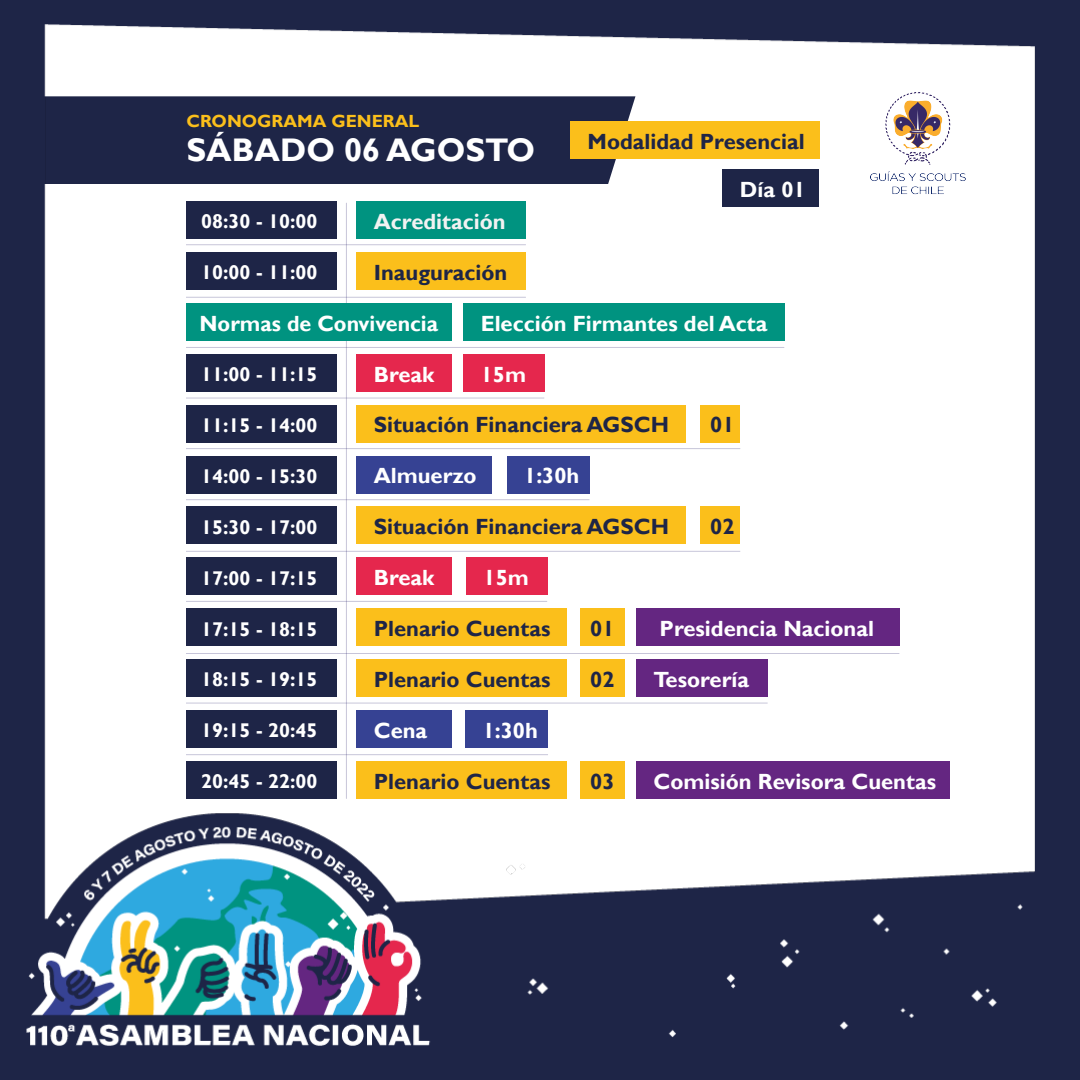
<style>
.page{position:relative;width:1080px;height:1080px;background:#fff}
.page>*{position:absolute;margin:0;border:0;box-sizing:border-box;transform-origin:0 0}
.t1{font:700 32.7px "Gill Sans";color:#fff}
.t2{font:700 22px "Gill Sans";color:#fff}
.t3{font:700 22px "Gill Sans";color:#1e2547}
.t4{font:700 22px "Gill Sans";color:#f2f2f2}
.t5{font:700 19.9px "Gill Sans";color:#fff}
.t6{font:700 17.6px "Gill Sans";color:#fbbf1b}
</style>
<div class="page">
<img style="left:0;top:0;width:1080px;height:1080px">
<p class="t6" style="left:186px;top:110px;width:234px">CRONOGRAMA GENERAL</p>
<h1 class="t1" style="left:186px;top:130px;width:350px">SÁBADO 06 AGOSTO</h1>
<p class="t5" style="left:201px;top:210px;width:118px">08:30 - 10:00</p>
<p class="t4" style="left:374px;top:208px;width:133px">Acreditación</p>
<p class="t3" style="left:588px;top:128px;width:219px">Modalidad Presencial</p>
<p class="t2" style="left:740px;top:176px;width:67px">Día 01</p>
<p class="t5" style="left:201px;top:260px;width:118px">10:00 - 11:00</p>
<p class="t3" style="left:374px;top:259px;width:135px">Inauguración</p>
<p class="t2" style="left:199px;top:311px;width:240px">Normas de Convivencia</p>
<p class="t2" style="left:481px;top:310px;width:288px">Elección Firmantes del Acta</p>
<p class="t5" style="left:201px;top:362px;width:118px">11:00 - 11:15</p>
<p class="t2" style="left:374px;top:361px;width:62px">Break</p>
<p class="t2" style="left:481px;top:361px;width:47px">15m</p>
<p class="t5" style="left:201px;top:413px;width:118px">11:15 - 14:00</p>
<p class="t3" style="left:374px;top:412px;width:297px">Situación Financiera AGSCH</p>
<p class="t5" style="left:201px;top:464px;width:118px">14:00 - 15:30</p>
<p class="t2" style="left:374px;top:463px;width:104px">Almuerzo</p>
<p class="t2" style="left:524px;top:463px;width:57px">1:30h</p>
<p class="t5" style="left:201px;top:515px;width:118px">15:30 - 17:00</p>
<p class="t3" style="left:374px;top:514px;width:297px">Situación Financiera AGSCH</p>
<p class="t5" style="left:201px;top:566px;width:118px">17:00 - 17:15</p>
<p class="t2" style="left:374px;top:565px;width:62px">Break</p>
<p class="t2" style="left:484px;top:565px;width:47px">15m</p>
<p class="t3" style="left:710px;top:412px;width:26px">01</p>
<p class="t3" style="left:710px;top:514px;width:26px">02</p>
<p class="t2" style="left:660px;top:615px;width:216px">Presidencia Nacional</p>
<p class="t5" style="left:201px;top:617px;width:118px">17:15 - 18:15</p>
<p class="t3" style="left:374px;top:615px;width:178px">Plenario Cuentas</p>
<p class="t3" style="left:590px;top:615px;width:26px">01</p>
<p class="t3" style="left:590px;top:666px;width:26px">02</p>
<p class="t5" style="left:201px;top:668px;width:118px">18:15 - 19:15</p>
<p class="t3" style="left:374px;top:666px;width:178px">Plenario Cuentas</p>
<p class="t2" style="left:653px;top:666px;width:97px">Tesorería</p>
<p class="t5" style="left:201px;top:719px;width:118px">19:15 - 20:45</p>
<p class="t2" style="left:374px;top:717px;width:55px">Cena</p>
<p class="t2" style="left:483px;top:717px;width:57px">1:30h</p>
<p class="t5" style="left:201px;top:770px;width:118px">20:45 - 22:00</p>
<p class="t3" style="left:374px;top:768px;width:178px">Plenario Cuentas</p>
<p class="t2" style="left:653px;top:768px;width:284px">Comisión Revisora Cuentas</p>
<p class="t3" style="left:590px;top:768px;width:26px">03</p>
</div>
